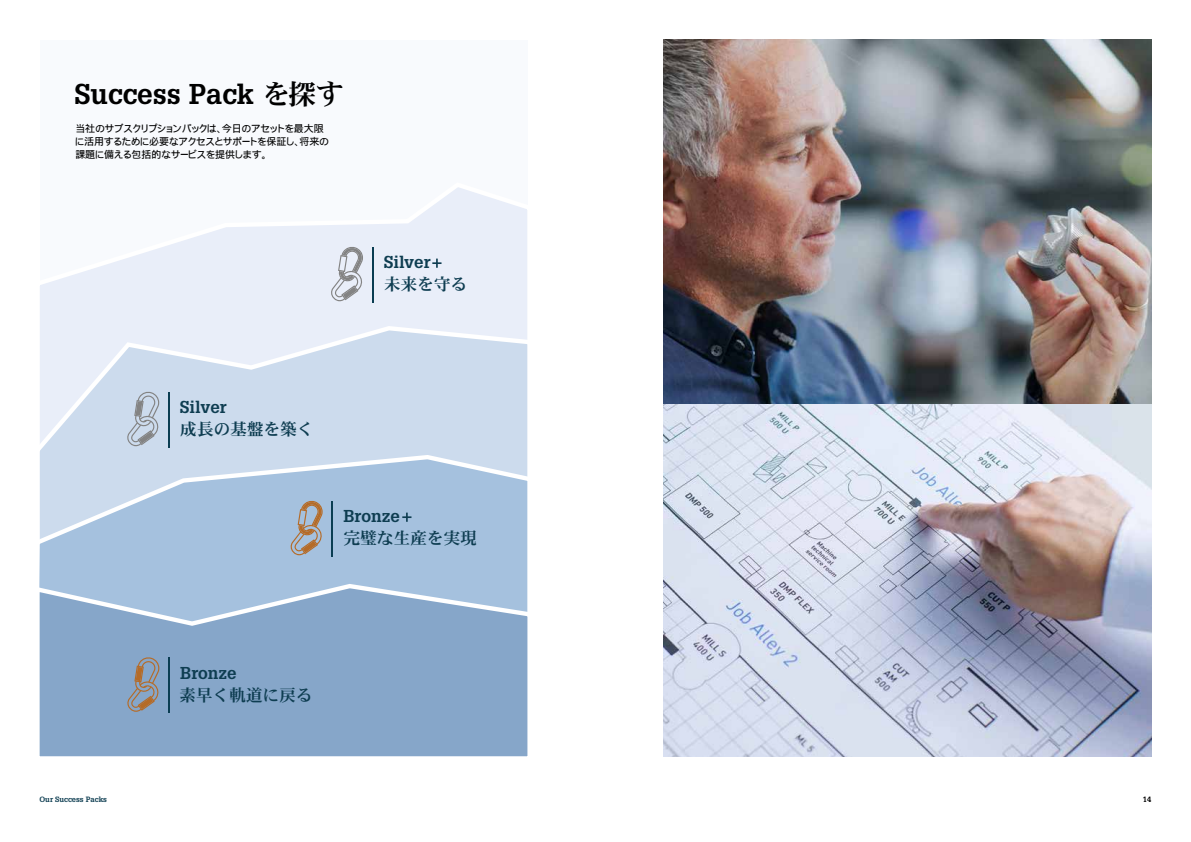
<style>
.page{position:relative;width:1191px;height:842px;background:#fff}
.page>*{position:absolute;margin:0;border:0;box-sizing:border-box;transform-origin:0 0}
.t1{font:700 28px "Glypha LT Pro";color:#000}
.t2{font:16.9px "DFHS Mincho Std W7";letter-spacing:-.01em;color:#0e3d51}
.t3{font:700 16.9px "Glypha LT Pro";color:#0e3d51}
.t4{font:10px/13px "DF Gothic P Std W5";letter-spacing:-.07em;color:#000}
.t5{font:700 7.5px "Glypha LT Pro";color:#0d3d51}
.t6{font:700 7.5px "Glypha LT Pro";color:#000}
.s1{font-family:"DFHS Mincho Std W7";font-weight:400}
</style>
<div class="page">
<div style="left:40px;top:40px;width:487px;height:259px;background:#f8fafd"></div>
<svg style="left:40px;top:188px;width:487px;height:136px"></svg>
<svg style="left:39px;top:324px;width:489px;height:129px"></svg>
<svg style="left:39px;top:453px;width:489px;height:129px"></svg>
<svg style="left:39px;top:582px;width:489px;height:175px"></svg>
<hr style="left:372px;top:247px;width:1px;height:56px;background:#0a3d52">
<svg style="left:330px;top:246px;width:33px;height:55px"></svg>
<svg style="left:432px;top:259px;width:9px;height:9px"></svg>
<hr style="left:168px;top:392px;width:1px;height:55px;background:#0a3d52">
<svg style="left:127px;top:391px;width:32px;height:55px"></svg>
<hr style="left:331px;top:501px;width:2px;height:55px;background:#0a3d52">
<svg style="left:290px;top:500px;width:33px;height:55px"></svg>
<svg style="left:402px;top:513px;width:9px;height:9px"></svg>
<hr style="left:168px;top:657px;width:1px;height:56px;background:#0a3d52">
<svg style="left:127px;top:656px;width:32px;height:56px"></svg>
<img style="left:663px;top:404px;width:488px;height:353px">
<img style="left:663px;top:40px;width:488px;height:364px">
<h1 class="t1" style="left:74px;top:76px;width:271px">Success Pack <span class="s1">を探す</span></h1>
<p class="t4" style="left:75px;top:121px;width:256px">当社のサブスクリプションパックは、今日のアセットを最大限に活用するために必要なアクセスとサポートを保証し、将来の課題に備える包括的なサービスを提供します。</p>
<h2 class="t3" style="left:384px;top:252px;width:48px">Silver</h2>
<h2 class="t2" style="left:384px;top:275px;width:85px">未来を守る</h2>
<h2 class="t3" style="left:180px;top:397px;width:48px">Silver</h2>
<h2 class="t2" style="left:180px;top:420px;width:135px">成長の基盤を築く</h2>
<h2 class="t3" style="left:343px;top:506px;width:58px">Bronze</h2>
<h2 class="t2" style="left:343px;top:529px;width:135px">完璧な生産を実現</h2>
<h2 class="t3" style="left:180px;top:662px;width:58px">Bronze</h2>
<h2 class="t2" style="left:179px;top:685px;width:135px">素早く軌道に戻る</h2>
<p class="t5" style="left:39px;top:794px;width:69px">Our Success Packs</p>
<p class="t6" style="left:1143px;top:795px;width:10px">14</p>
</div>
